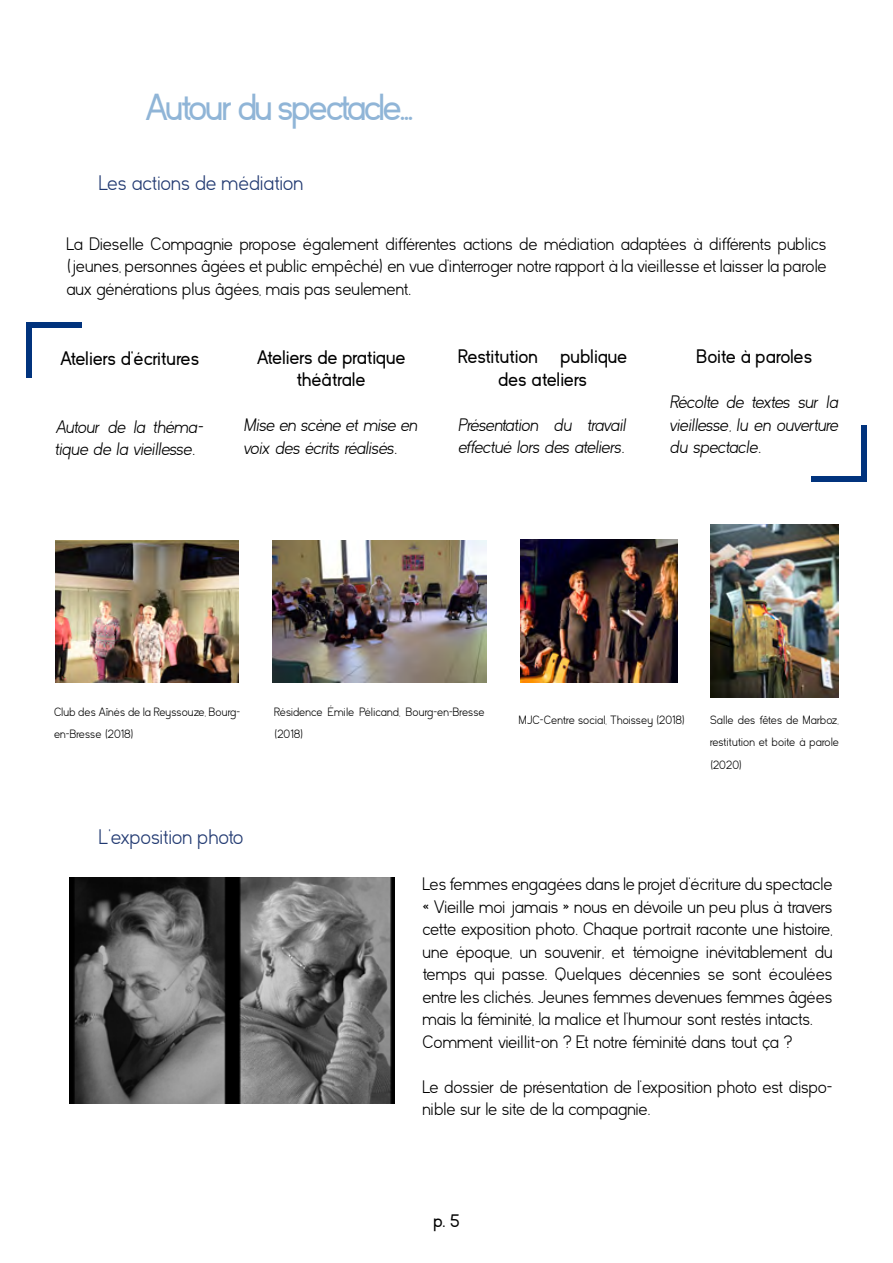
<style>
.page{position:relative;width:893px;height:1263px;background:#fff}
.page>*{position:absolute;margin:0;border:0;box-sizing:border-box;transform-origin:0 0}
.t1{font:37.5px "Kayak Sans";letter-spacing:-.06em;color:#90b5d7}
.t2{font:300 21px "Kayak Sans";color:#213971}
.t3{font:19.5px/22.5px "Kayak Sans";color:#000;text-align:center}
.t4{font:300 18px/22.5px "Kayak Sans";color:#000}
.t5{font:italic 300 18px/22.5px "Kayak Sans";letter-spacing:-.065em;color:#000}
.t6{font:18px "Kayak Sans";color:#000}
.t7{font:300 12px/22.5px "Kayak Sans";letter-spacing:.01em;color:#000}
</style>
<div class="page">
<img style="left:70px;top:878px;width:324px;height:225px">
<div style="left:26px;top:322px;width:56px;height:5px;background:#01337d"></div>
<div style="left:26px;top:322px;width:5px;height:56px;background:#01337d"></div>
<div style="left:811px;top:476px;width:56px;height:5px;background:#01337d"></div>
<div style="left:862px;top:425px;width:5px;height:56px;background:#01337d"></div>
<img style="left:272px;top:540px;width:214px;height:142px">
<img style="left:55px;top:540px;width:183px;height:143px">
<img style="left:520px;top:539px;width:158px;height:144px">
<img style="left:710px;top:525px;width:129px;height:172px">
<h1 class="t1" style="left:145px;top:86px;width:271px">Autour du spectacle...</h1>
<p class="t2" style="left:99px;top:171px;width:206px">Les actions de médiation</p>
<p class="t4" style="left:67px;top:233px;width:761px;text-align:justify">La Dieselle Compagnie propose également différentes actions de médiation adaptées à différents publics (jeunes, personnes âgées et public empêché) en vue d’interroger notre rapport à la vieillesse et laisser la parole aux générations plus âgées, mais pas seulement.</p>
<p class="t3" style="left:60px;top:347px;width:141px">Ateliers d’écritures</p>
<p class="t5" style="left:55px;top:415px;width:150px">Autour de la théma&shy;tique de la vieillesse.</p>
<p class="t3" style="left:256px;top:346px;width:150px">Ateliers de pratique théâtrale</p>
<p class="t5" style="left:244px;top:414px;width:176px">Mise en scène et mise en voix des écrits réalisés.</p>
<p class="t3" style="left:458px;top:346px;width:171px">Restitution publique des ateliers</p>
<p class="t5" style="left:458px;top:414px;width:171px">Présentation du travail effectué lors des ateliers.</p>
<p class="t3" style="left:697px;top:346px;width:117px">Boite à paroles</p>
<p class="t5" style="left:670px;top:391px;width:171px;text-align:justify">Récolte de textes sur la vieillesse, lu en ouverture du spectacle.</p>
<p class="t7" style="left:274px;top:700px;width:212px">Résidence Émile Pélicand, Bourg-en-Bresse (2018)</p>
<p class="t7" style="left:54px;top:700px;width:188px">Club des Aînés de la Reyssouze, Bourg&shy;en-Bresse (2018)</p>
<p class="t7" style="left:519px;top:708px;width:168px">MJC-Centre social, Thoissey (2018)</p>
<p class="t7" style="left:710px;top:708px;width:131px;text-align:justify">Salle des fêtes de Marboz, restitution et boite à parole (2020)</p>
<p class="t2" style="left:99px;top:825px;width:146px">L’exposition photo</p>
<p class="t4" style="left:422px;top:873px;width:412px">Les femmes engagées dans le projet d’écriture du spectacle « Vieille moi jamais » nous en dévoile un peu plus à travers cette exposition photo. Chaque portrait raconte une histoire, une époque, un souvenir, et témoigne inévitablement du temps qui passe. Quelques décennies se sont écoulées entre les clichés. Jeunes femmes devenues femmes âgées mais la féminité, la malice et l’humour sont restés intacts.<br>Comment vieillit-on ? Et notre féminité dans tout ça ?</p>
<p class="t4" style="left:422px;top:1076px;width:412px">Le dossier de présentation de l’exposition photo est dispo&shy;nible sur le site de la compagnie.</p>
<p class="t6" style="left:433px;top:1210px;width:28px">p. 5</p>
</div>
